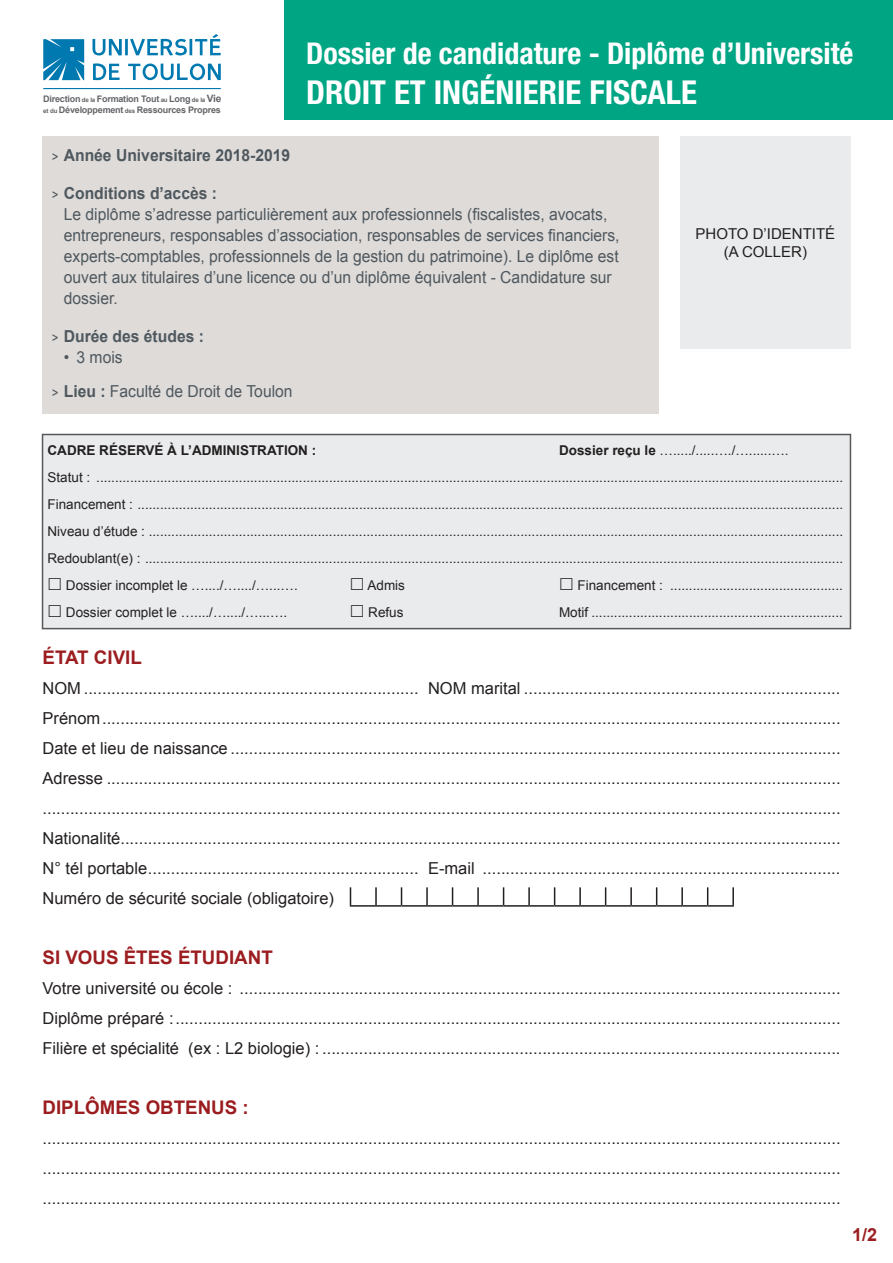
<style>
.page{position:relative;width:893px;height:1263px;background:#fff}
.page>*{position:absolute;margin:0;border:0;box-sizing:border-box;transform-origin:0 0}
.t1{font:700 condensed 33px "Helvetica Neue LT Std";color:#fff}
.t2{font:700 condensed 30px "Helvetica Neue LT Std";color:#fff}
.t3{font:700 18.75px "Arial";color:#9c1d20}
.t4{font:700 18px "Arial";color:#9c1d20}
.t5{font:16.5px "Arial";color:#231f20}
.t6{font:16.5px/21px "Arial";color:#4e585e;scale:.95 1}
.t7{font:700 16.5px "Arial";color:#4e585e;scale:.95 1}
.t8{font:15px "Arial";color:#231f20}
.t9{font:13.5px "Arial";color:#231f20}
.t10{font:700 13.5px "Arial";color:#231f20}
.t11{font:700 9px/10.8px "Arial";letter-spacing:-.02em;color:#636568}
.s1{font-size:6.15px}
.s2{font-size:10.2px}
.s3{font-family:"DIN Offc";font-weight:400}
.s4{font-family:"DIN Offc"}
.s5{font-weight:700}
</style>
<div class="page">
<svg style="left:43px;top:39px;width:41px;height:41px"></svg>
<svg style="left:92px;top:39px;width:30px;height:17px"></svg>
<hr style="left:125px;top:39px;width:3px;height:16px;background:#0079b0">
<svg style="left:130px;top:34px;width:91px;height:22px"></svg>
<svg style="left:93px;top:63px;width:27px;height:17px"></svg>
<svg style="left:128px;top:63px;width:93px;height:17px"></svg>
<hr style="left:43px;top:88px;width:178px;height:1px;background:#0079b0">
<div style="left:680px;top:136px;width:170px;height:213px;background:#e9ebed"></div>
<div style="left:43px;top:434px;width:807px;height:195px;background:#e9ebed"></div>
<div style="left:42px;top:434px;width:809px;height:195px;border:2px solid #57585a"></div>
<svg style="left:350px;top:887px;width:1px;height:18px"></svg>
<svg style="left:375px;top:887px;width:2px;height:18px"></svg>
<svg style="left:401px;top:887px;width:1px;height:18px"></svg>
<svg style="left:426px;top:887px;width:2px;height:18px"></svg>
<svg style="left:452px;top:887px;width:1px;height:18px"></svg>
<svg style="left:477px;top:887px;width:2px;height:18px"></svg>
<svg style="left:503px;top:887px;width:1px;height:18px"></svg>
<svg style="left:528px;top:887px;width:2px;height:18px"></svg>
<svg style="left:554px;top:887px;width:1px;height:18px"></svg>
<svg style="left:579px;top:887px;width:2px;height:18px"></svg>
<svg style="left:605px;top:887px;width:1px;height:18px"></svg>
<svg style="left:630px;top:887px;width:2px;height:18px"></svg>
<svg style="left:656px;top:887px;width:1px;height:18px"></svg>
<svg style="left:681px;top:887px;width:2px;height:18px"></svg>
<svg style="left:707px;top:887px;width:1px;height:18px"></svg>
<svg style="left:732px;top:887px;width:2px;height:18px"></svg>
<hr style="left:350px;top:905px;width:26px;height:2px;background:#231f20">
<hr style="left:376px;top:905px;width:25px;height:2px;background:#231f20">
<hr style="left:401px;top:905px;width:26px;height:2px;background:#231f20">
<hr style="left:427px;top:905px;width:26px;height:2px;background:#231f20">
<hr style="left:453px;top:905px;width:25px;height:2px;background:#231f20">
<hr style="left:478px;top:905px;width:26px;height:2px;background:#231f20">
<hr style="left:504px;top:905px;width:25px;height:2px;background:#231f20">
<hr style="left:529px;top:905px;width:26px;height:2px;background:#231f20">
<hr style="left:555px;top:905px;width:25px;height:2px;background:#231f20">
<hr style="left:580px;top:905px;width:26px;height:2px;background:#231f20">
<hr style="left:606px;top:905px;width:25px;height:2px;background:#231f20">
<hr style="left:631px;top:905px;width:26px;height:2px;background:#231f20">
<hr style="left:657px;top:905px;width:25px;height:2px;background:#231f20">
<hr style="left:682px;top:905px;width:26px;height:2px;background:#231f20">
<hr style="left:708px;top:905px;width:26px;height:2px;background:#231f20">
<div style="left:285px;top:0;width:608px;height:119px;background:#00a583"></div>
<div style="left:43px;top:136px;width:616px;height:277px;background:#dfdbd9"></div>
<p class="t11" style="left:43px;top:94px;width:180px">Direction <span class="s1">de la</span> Formation Tout <span class="s1">au</span> Long <span class="s1">de la</span> <span class="s2">Vie </span><span class="s1">et du</span> Développement <span class="s1">des</span> Ressources Propres</p>
<p class="t2" style="left:306px;top:35px;width:549px">Dossier de candidature - Diplôme d’Université</p>
<p class="t1" style="left:306px;top:72px;width:392px">DROIT ET INGÉNIERIE FISCALE</p>
<p class="t7" style="left:51px;top:144px;width:253px"><span class="s3">&gt;</span> Année Universitaire 2018-2019</p>
<p class="t6" style="left:64px;top:183px;width:587px;text-indent:-13px"><span class="s4">&gt;</span> <span class="s5">Conditions d’accès :<br></span>Le diplôme s’adresse particulièrement aux professionnels (fiscalistes, avocats, entrepreneurs, responsables d’association, responsables de services financiers, experts-comptables, professionnels de la gestion du patrimoine). Le diplôme est ouvert aux titulaires d’une licence ou d’un diplôme équivalent - Candidature sur dossier.</p>
<p class="t7" style="left:51px;top:325px;width:163px"><span class="s3">&gt;</span> Durée des études :</p>
<p class="t6" style="left:64px;top:347px;width:64px">• 3 mois</p>
<p class="t6" style="left:51px;top:380px;width:256px"><span class="s4">&gt;</span> <span class="s5">Lieu :</span> Faculté de Droit de Toulon</p>
<p class="t8" style="left:695px;top:224px;width:141px">PHOTO D’IDENTITÉ</p>
<p class="t8" style="left:724px;top:242px;width:85px">(A COLLER)</p>
<p class="t10" style="left:48px;top:442px;width:270px">CADRE RÉSERVÉ À L’ADMINISTRATION :</p>
<p class="t9" style="left:559px;top:442px;width:231px"><span class="s5">Dossier reçu le</span> …...../.....…./…......….</p>
<p class="t9" style="left:48px;top:469px;width:797px">Statut : .......................................................................................................................................................................................................</p>
<p class="t9" style="left:48px;top:496px;width:797px">Financement : ............................................................................................................................................................................................</p>
<p class="t9" style="left:48px;top:523px;width:797px">Niveau d’étude : .........................................................................................................................................................................................</p>
<p class="t9" style="left:48px;top:550px;width:797px">Redoublant(e) : ..........................................................................................................................................................................................</p>
<p class="t9" style="left:66px;top:577px;width:233px">Dossier incomplet le …..../…..../…...….</p>
<p class="t9" style="left:367px;top:577px;width:39px">Admis</p>
<p class="t9" style="left:577px;top:577px;width:267px">Financement : ..............................................</p>
<p class="t9" style="left:66px;top:604px;width:223px">Dossier complet le …..../…..../…...….</p>
<p class="t9" style="left:368px;top:604px;width:37px">Refus</p>
<p class="t9" style="left:559px;top:604px;width:285px">Motif ...................................................................</p>
<p class="t3" style="left:43px;top:645px;width:101px">ÉTAT CIVIL</p>
<p class="t5" style="left:43px;top:678px;width:799px">NOM ......................................................................... NOM marital .....................................................................</p>
<p class="t5" style="left:43px;top:708px;width:800px">Prénom.................................................................................................................................................................</p>
<p class="t5" style="left:43px;top:738px;width:800px">Date et lieu de naissance .....................................................................................................................................</p>
<p class="t5" style="left:43px;top:768px;width:800px">Adresse ................................................................................................................................................................</p>
<p class="t5" style="left:43px;top:798px;width:800px">..............................................................................................................................................................................</p>
<p class="t5" style="left:43px;top:828px;width:800px">Nationalité.............................................................................................................................................................</p>
<p class="t5" style="left:43px;top:858px;width:799px">N° tél portable........................................................... E-mail ..............................................................................</p>
<p class="t5" style="left:43px;top:888px;width:293px">Numéro de sécurité sociale (obligatoire)</p>
<p class="t3" style="left:43px;top:945px;width:232px">SI VOUS ÊTES ÉTUDIANT</p>
<p class="t5" style="left:43px;top:978px;width:800px">Votre université ou école : ...................................................................................................................................</p>
<p class="t5" style="left:43px;top:1008px;width:800px">Diplôme préparé :.................................................................................................................................................</p>
<p class="t5" style="left:43px;top:1038px;width:799px">Filière et spécialité (ex : L2 biologie) : .................................................................................................................</p>
<p class="t3" style="left:43px;top:1095px;width:208px">DIPLÔMES OBTENUS :</p>
<p class="t5" style="left:43px;top:1128px;width:800px">..............................................................................................................................................................................</p>
<p class="t5" style="left:43px;top:1158px;width:800px">..............................................................................................................................................................................</p>
<p class="t5" style="left:43px;top:1188px;width:800px">..............................................................................................................................................................................</p>
<p class="t4" style="left:852px;top:1223px;width:27px">1/2</p>
</div>
